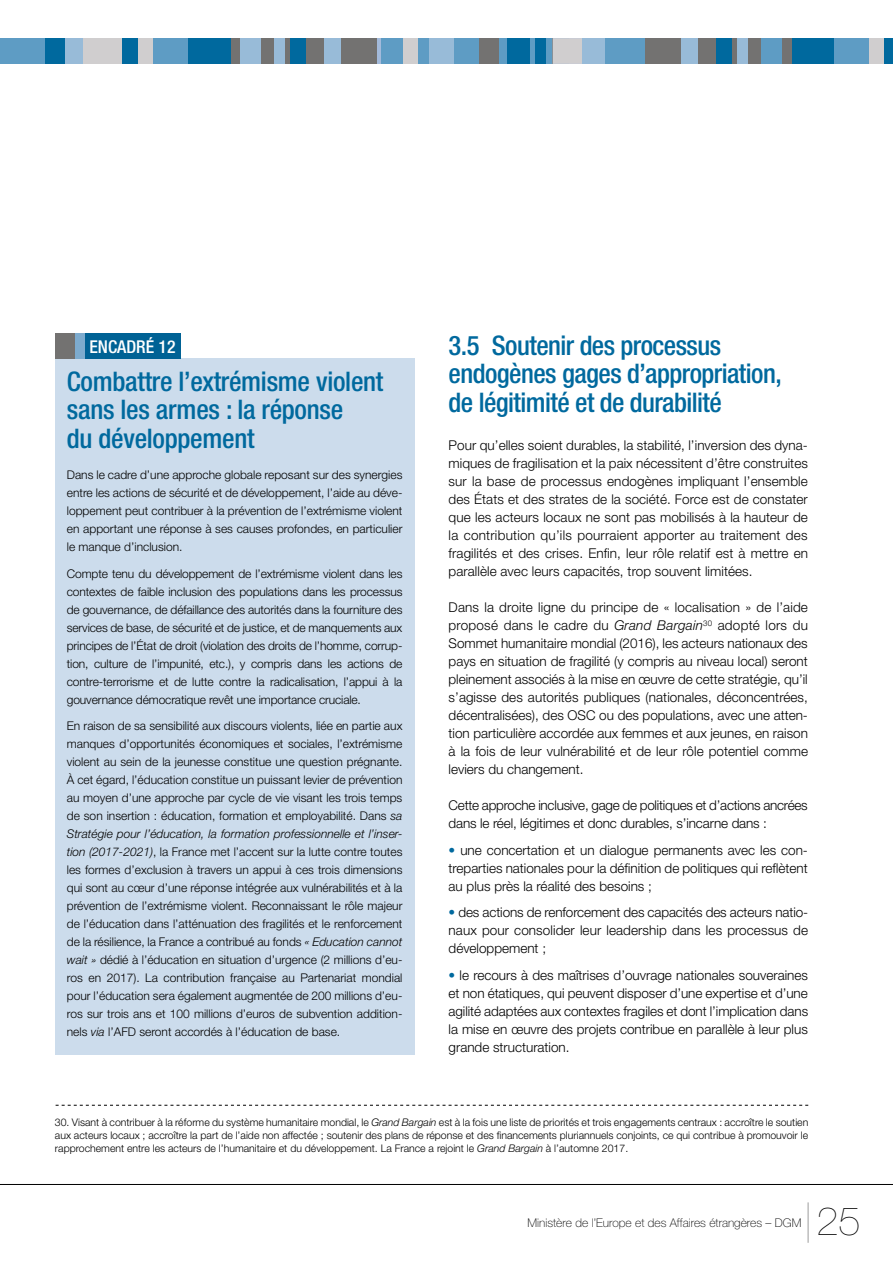
<style>
.page{position:relative;width:893px;height:1263px;background:#fff}
.page>*{position:absolute;margin:0;border:0;box-sizing:border-box;transform-origin:0 0}
.t1{font:200 39.6px "Helvetica Neue LT Std";color:#000}
.t2{font:500 condensed 27px/28.5px "Helvetica Neue LT Std";letter-spacing:-.02em;color:#00699e}
.t3{font:500 condensed 17.7px "Helvetica Neue LT Std";color:#fff}
.t4{font:300 13.5px/18px "Helvetica Neue LT Std";color:#000;text-align:justify}
.t5{font:300 12px/18px "Helvetica Neue LT Std";color:#000;text-align:justify}
.t6{font:100 12px "Helvetica Neue LT Std";color:#000}
.t7{font:300 10.5px/12.8px "Helvetica Neue LT Std";color:#000;text-align:justify}
.s1{font-style:italic}
.s2{color:#00699e}
</style>
<div class="page">
<hr style="left:0;top:1184px;width:893px;height:1px;background:#000">
<hr style="left:808px;top:1202px;width:1px;height:41px;background:#9d9d9c">
<div style="left:44px;top:38px;width:336px;height:26px;background:#737271"></div>
<div style="left:60px;top:38px;width:24px;height:26px;background:#98bbd8"></div>
<div style="left:84px;top:38px;width:69px;height:26px;background:#d0cecf"></div>
<div style="left:186px;top:38px;width:44px;height:26px;background:#00699e"></div>
<div style="left:240px;top:38px;width:21px;height:26px;background:#98bbd8"></div>
<div style="left:44px;top:38px;width:21px;height:26px;background:#00699e"></div>
<div style="left:274px;top:38px;width:11px;height:26px;background:#98bbd8"></div>
<div style="left:291px;top:38px;width:15px;height:26px;background:#00699e"></div>
<div style="left:324px;top:38px;width:17px;height:26px;background:#98bbd8"></div>
<div style="left:0;top:38px;width:45px;height:26px;background:#5e9cc4"></div>
<div style="left:122px;top:38px;width:16px;height:26px;background:#00699e"></div>
<div style="left:153px;top:38px;width:35px;height:26px;background:#5e9cc4"></div>
<svg style="left:377px;top:38px;width:5px;height:26px"></svg>
<div style="left:642px;top:38px;width:251px;height:26px;background:#737271"></div>
<div style="left:382px;top:38px;width:170px;height:26px;background:#5e9cc4"></div>
<div style="left:869px;top:38px;width:24px;height:26px;background:#d0cecf"></div>
<div style="left:479px;top:38px;width:19px;height:26px;background:#737271"></div>
<div style="left:792px;top:38px;width:44px;height:26px;background:#00699e"></div>
<div style="left:761px;top:38px;width:21px;height:26px;background:#5e9cc4"></div>
<div style="left:737px;top:38px;width:11px;height:26px;background:#98bbd8"></div>
<div style="left:716px;top:38px;width:15px;height:26px;background:#00699e"></div>
<div style="left:681px;top:38px;width:17px;height:26px;background:#98bbd8"></div>
<div style="left:404px;top:38px;width:14px;height:26px;background:#d0cecf"></div>
<div style="left:429px;top:38px;width:24px;height:26px;background:#98bbd8"></div>
<div style="left:507px;top:38px;width:22px;height:26px;background:#00699e"></div>
<svg style="left:552px;top:38px;width:31px;height:26px"></svg>
<div style="left:535px;top:38px;width:11px;height:26px;background:#00699e"></div>
<div style="left:884px;top:38px;width:9px;height:26px;background:#00699e"></div>
<div style="left:834px;top:38px;width:35px;height:26px;background:#5e9cc4"></div>
<div style="left:604px;top:38px;width:41px;height:26px;background:#5e9cc4"></div>
<div style="left:583px;top:38px;width:22px;height:26px;background:#98bbd8"></div>
<div style="left:55px;top:359px;width:359px;height:696px;background:#ccdcec"></div>
<div style="left:55px;top:333px;width:125px;height:26px;background:#006295"></div>
<div style="left:55px;top:333px;width:20px;height:26px;background:#737271"></div>
<div style="left:75px;top:333px;width:10px;height:26px;background:#7dabce"></div>
<svg style="left:56px;top:1105px;width:752px;height:1px"></svg>
<h3 class="t3" style="left:89px;top:336px;width:88px">ENCADRÉ 12</h3>
<h2 class="t2" style="left:67px;top:366px;width:318px">Combattre l’extrémisme violent sans les armes : la réponse<br>du développement</h2>
<p class="t5" style="left:67px;top:465px;width:337px">Dans le cadre d’une approche globale reposant sur des synergies entre les actions de sécurité et de développement, l’aide au déve&shy;loppement peut contribuer à la prévention de l’extrémisme violent en apportant une réponse à ses causes profondes, en particulier le manque d’inclusion.</p>
<p class="t5" style="left:67px;top:564px;width:337px">Compte tenu du développement de l’extrémisme violent dans les contextes de faible inclusion des populations dans les processus de gouvernance, de défaillance des autorités dans la fourniture des services de base, de sécurité et de justice, et de manquements aux principes de l’État de droit (violation des droits de l’homme, corrup&shy;tion, culture de l’impunité, etc.), y compris dans les actions de contre-terrorisme et de lutte contre la radicalisation, l’appui à la gouvernance démocratique revêt une importance cruciale.</p>
<p class="t5" style="left:67px;top:717px;width:337px">En raison de sa sensibilité aux discours violents, liée en partie aux manques d’opportunités économiques et sociales, l’extrémisme violent au sein de la jeunesse constitue une question prégnante.<br>À cet égard, l’éducation constitue un puissant levier de prévention au moyen d’une approche par cycle de vie visant les trois temps de son insertion : éducation, formation et employabilité. Dans <span class="s1">sa Stratégie pour l’éducation, la formation professionnelle et l’inser&shy;tion (2017-2021)</span>, la France met l’accent sur la lutte contre toutes les formes d’exclusion à travers un appui à ces trois dimensions qui sont au cœur d’une réponse intégrée aux vulnérabilités et à la prévention de l’extrémisme violent. Reconnaissant le rôle majeur de l’éducation dans l’atténuation des fragilités et le renforcement de la résilience, la France a contribué au fonds <span class="s1">« Education cannot wait »</span> dédié à l’éducation en situation d’urgence (2 millions d’eu&shy;ros en 2017). La contribution française au Partenariat mondial pour l’éducation sera également augmentée de 200 millions d’eu&shy;ros sur trois ans et 100 millions d’euros de subvention addition&shy;nels <span class="s1">via</span> l’AFD seront accordés à l’éducation de base.</p>
<h2 class="t2" style="left:449px;top:331px;width:335px">3.5 Soutenir des processus endogènes gages d’appropriation, de légitimité et de durabilité</h2>
<p class="t4" style="left:449px;top:436px;width:361px">Pour qu’elles soient durables, la stabilité, l’inversion des dyna&shy;miques de fragilisation et la paix nécessitent d’être construites sur la base de processus endogènes impliquant l’ensemble des États et des strates de la société. Force est de constater que les acteurs locaux ne sont pas mobilisés à la hauteur de la contribution qu’ils pourraient apporter au traitement des fragilités et des crises. Enfin, leur rôle relatif est à mettre en parallèle avec leurs capacités, trop souvent limitées.</p>
<p class="t4" style="left:449px;top:598px;width:361px">Dans la droite ligne du principe de « localisation » de l’aide proposé dans le cadre du <span class="s1">Grand Bargain</span><sup>30</sup> adopté lors du Sommet humanitaire mondial (2016), les acteurs nationaux des pays en situation de fragilité (y compris au niveau local) seront pleinement associés à la mise en œuvre de cette stratégie, qu’il s’agisse des autorités publiques (nationales, déconcentrées, décentralisées), des OSC ou des populations, avec une atten&shy;tion particulière accordée aux femmes et aux jeunes, en raison à la fois de leur vulnérabilité et de leur rôle potentiel comme leviers du changement.</p>
<p class="t4" style="left:449px;top:796px;width:361px">Cette approche inclusive, gage de politiques et d’actions ancrées dans le réel, légitimes et donc durables, s’incarne dans :</p>
<p class="t4" style="left:449px;top:840px;width:361px"><span class="s2">•</span> une concertation et un dialogue permanents avec les con&shy;treparties nationales pour la définition de politiques qui reflètent au plus près la réalité des besoins ;</p>
<p class="t4" style="left:449px;top:903px;width:361px"><span class="s2">•</span> des actions de renforcement des capacités des acteurs natio&shy;naux pour consolider leur leadership dans les processus de développement ;</p>
<p class="t4" style="left:449px;top:965px;width:361px"><span class="s2">•</span> le recours à des maîtrises d’ouvrage nationales souveraines et non étatiques, qui peuvent disposer d’une expertise et d’une agilité adaptées aux contextes fragiles et dont l’implication dans la mise en œuvre des projets contribue en parallèle à leur plus grande structuration.</p>
<p class="t7" style="left:55px;top:1116px;width:755px">30. Visant à contribuer à la réforme du système humanitaire mondial, le <span class="s1">Grand Bargain</span> est à la fois une liste de priorités et trois engagements centraux : accroître le soutien aux acteurs locaux ; accroître la part de l’aide non affectée ; soutenir des plans de réponse et des financements pluriannuels conjoints, ce qui contribue à promouvoir le rapprochement entre les acteurs de l’humanitaire et du développement. La France a rejoint le <span class="s1">Grand Bargain</span> à l’automne 2017.</p>
<p class="t6" style="left:527px;top:1216px;width:276px">Ministère de l’Europe et des Affaires étrangères – DGM</p>
<h1 class="t1" style="left:816px;top:1198px;width:46px">25</h1>
</div>
